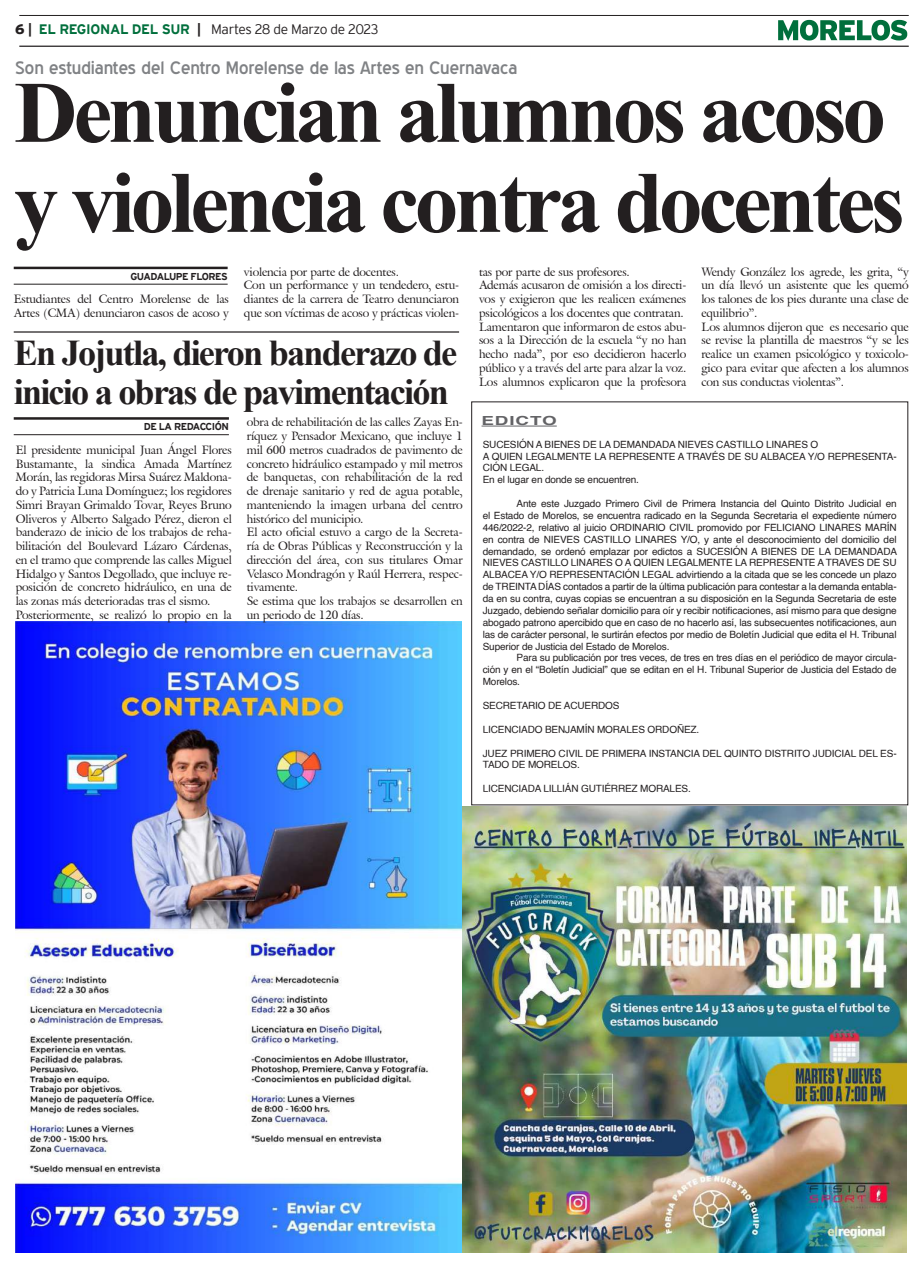
<style>
.page{position:relative;width:923px;height:1268px;background:#fff}
.page>*{position:absolute;margin:0;border:0;box-sizing:border-box;transform-origin:0 0}
.t1{font:700 87.5px/90px "Times New Roman";letter-spacing:-.05em;color:#231f20}
.t2{font:700 36.25px/38.8px "Times New Roman";letter-spacing:-.05em;color:#231f20}
.t3{font:17.5px "Blue Highway";letter-spacing:-.015em;color:#808285;scale:1.05 1}
.t4{font:300 13.75px "Interstate";letter-spacing:-.035em;color:#231f20}
.t5{font:700 12.5px "Helvetica";letter-spacing:.05em;color:#636366;scale:1.5 1}
.t6{font:11.88px/13.8px "Galliard IT Cby BT";letter-spacing:-.01em;color:#231f20}
.t7{font:10px/11.9px "Helvetica";letter-spacing:-.015em;color:#231f20}
.t8{font:700 10px "Interstate";letter-spacing:-.05em;color:#231f20}
.s1{font-weight:900}
.s2{font-weight:700}
.s3{font-weight:700;color:#006f3c}
</style>
<div class="page">
<hr style="left:19px;top:15px;width:889px;height:1px;background:#231f20">
<hr style="left:19px;top:46px;width:889px;height:1px;background:#231f20">
<svg style="left:778px;top:20px;width:129px;height:21px"></svg>
<hr style="left:481px;top:426px;width:75px;height:1px;background:#636366">
<img style="left:461px;top:806px;width:445px;height:446px">
<img style="left:15px;top:621px;width:446px;height:631px">
<hr style="left:14px;top:267px;width:214px;height:2px;background:#231f20">
<hr style="left:14px;top:284px;width:214px;height:1px;background:#231f20">
<hr style="left:14px;top:417px;width:215px;height:3px;background:#231f20">
<hr style="left:14px;top:434px;width:215px;height:1px;background:#231f20">
<hr style="left:14px;top:331px;width:445px;height:1px;background:#231f20">
<p class="t4" style="left:15px;top:21px;width:365px"><span class="s1">6</span> <span class="s2">|</span> <span class="s3">EL REGIONAL DEL SUR</span> <span class="s2">|</span> Martes 28 de Marzo de 2023</p>
<h3 class="t3" style="left:15px;top:57px;width:480px">Son estudiantes del Centro Morelense de las Artes en Cuernavaca</h3>
<h1 class="t1" style="left:14px;top:65px;width:891px">Denuncian alumnos acoso y violencia contra docentes</h1>
<p class="t8" style="left:130px;top:271px;width:99px">GUADALUPE FLORES</p>
<p class="t6" style="left:479px;top:264px;width:209px">tas por parte de sus profesores.<br>Además acusaron de omisión a los directi&shy;vos y exigieron que les realicen exámenes psicológicos a los docentes que contratan.<br>Lamentaron que informaron de estos abu&shy;sos a la Dirección de la escuela “y no han hecho nada”, por eso decidieron hacerlo público y a través del arte para alzar la voz.<br>Los alumnos explicaron que la profesora</p>
<p class="t6" style="left:701px;top:264px;width:209px">Wendy González los agrede, les grita, “y un día llevó un asistente que les quemó los talones de los pies durante una clase de equilibrio”.<br>Los alumnos dijeron que es necesario que se revise la plantilla de maestros “y se les realice un examen psicológico y toxicolo&shy;gico para evitar que afecten a los alumnos con sus conductas violentas”.</p>
<p class="t6" style="left:244px;top:264px;width:217px">violencia por parte de docentes.<br>Con un performance y un tendedero, estu&shy;diantes de la carrera de Teatro denunciaron que son víctimas de acoso y prácticas violen-</p>
<p class="t6" style="left:14px;top:292px;width:217px">Estudiantes del Centro Morelense de las<br>Artes (CMA) denunciaron casos de acoso y</p>
<h2 class="t2" style="left:14px;top:333px;width:445px">En Jojutla, dieron banderazo de inicio a obras de pavimentación</h2>
<p class="t8" style="left:144px;top:421px;width:86px">DE LA REDACCIÓN</p>
<p class="t5" style="left:481px;top:410px;width:52px">EDICTO</p>
<p class="t7" style="left:483px;top:438px;width:415px">SUCESIÓN A BIENES DE LA DEMANDADA NIEVES CASTILLO LINARES O<br>A QUIEN LEGALMENTE LA REPRESENTE A TRAVÉS DE SU ALBACEA Y/O REPRESENTA-CIÓN LEGAL.<br>En el lugar en donde se encuentren.</p>
<p class="t7" style="left:483px;top:498px;width:416px;text-align:justify;text-indent:34px">Ante este Juzgado Primero Civil de Primera Instancia del Quinto Distrito Judicial en el Estado de Morelos, se encuentra radicado en la Segunda Secretaria el expediente número 446/2022-2, relativo al juicio ORDINARIO CIVIL promovido por FELICIANO LINARES MARÍN en contra de NIEVES CASTILLO LINARES Y/O, y ante el desconocimiento del domicilio del demandado, se ordenó emplazar por edictos a SUCESIÓN A BIENES DE LA DEMANDADA NIEVES CASTILLO LINARES O A QUIEN LEGALMENTE LA REPRESENTE A TRAVES DE SU ALBACEA Y/O REPRESENTACIÓN LEGAL advirtiendo a la citada que se les concede un plazo de TREINTA DÍAS contados a partir de la última publicación para contestar a la demanda entabla&shy;da en su contra, cuyas copias se encuentran a su disposición en la Segunda Secretaria de este Juzgado, debiendo señalar domicilio para oír y recibir notificaciones, así mismo para que designe abogado patrono apercibido que en caso de no hacerlo así, las subsecuentes notificaciones, aun las de carácter personal, le surtirán efectos por medio de Boletín Judicial que edita el H. Tribunal Superior de Justicia del Estado de Morelos.</p>
<p class="t7" style="left:483px;top:652px;width:415px;text-align:justify;text-indent:34px">Para su publicación por tres veces, de tres en tres días en el periódico de mayor circula&shy;ción y en el “Boletín Judicial” que se editan en el H. Tribunal Superior de Justicia del Estado de Morelos.</p>
<p class="t7" style="left:483px;top:700px;width:138px">SECRETARIO DE ACUERDOS</p>
<p class="t7" style="left:483px;top:723px;width:218px">LICENCIADO BENJAMÍN MORALES ORDOÑEZ.</p>
<p class="t7" style="left:483px;top:747px;width:415px">JUEZ PRIMERO CIVIL DE PRIMERA INSTANCIA DEL QUINTO DISTRITO JUDICIAL DEL ES-<br>TADO DE MORELOS.</p>
<p class="t7" style="left:483px;top:783px;width:209px">LICENCIADA LILLIÁN GUTIÉRREZ MORALES.</p>
<p class="t6" style="left:247px;top:415px;width:217px">obra de rehabilitación de las calles Zayas En&shy;ríquez y Pensador Mexicano, que incluye 1 mil 600 metros cuadrados de pavimento de concreto hidráulico estampado y mil metros de banquetas, con rehabilitación de la red de drenaje sanitario y red de agua potable, manteniendo la imagen urbana del centro histórico del municipio.<br>El acto oficial estuvo a cargo de la Secreta&shy;ría de Obras Públicas y Reconstrucción y la dirección del área, con sus titulares Omar Velasco Mondragón y Raúl Herrera, respec&shy;tivamente.<br>Se estima que los trabajos se desarrollen en un periodo de 120 días.</p>
<p class="t6" style="left:16px;top:443px;width:217px">El presidente municipal Juan Ángel Flores Bustamante, la sindica Amada Martínez Morán, las regidoras Mirsa Suárez Maldona&shy;do y Patricia Luna Domínguez; los regidores Simri Brayan Grimaldo Tovar, Reyes Bruno Oliveros y Alberto Salgado Pérez, dieron el banderazo de inicio de los trabajos de reha&shy;bilitación del Boulevard Lázaro Cárdenas, en el tramo que comprende las calles Miguel Hidalgo y Santos Degollado, que incluye re&shy;posición de concreto hidráulico, en una de las zonas más deterioradas tras el sismo.<br>Posteriormente, se realizó lo propio en la</p>
</div>
